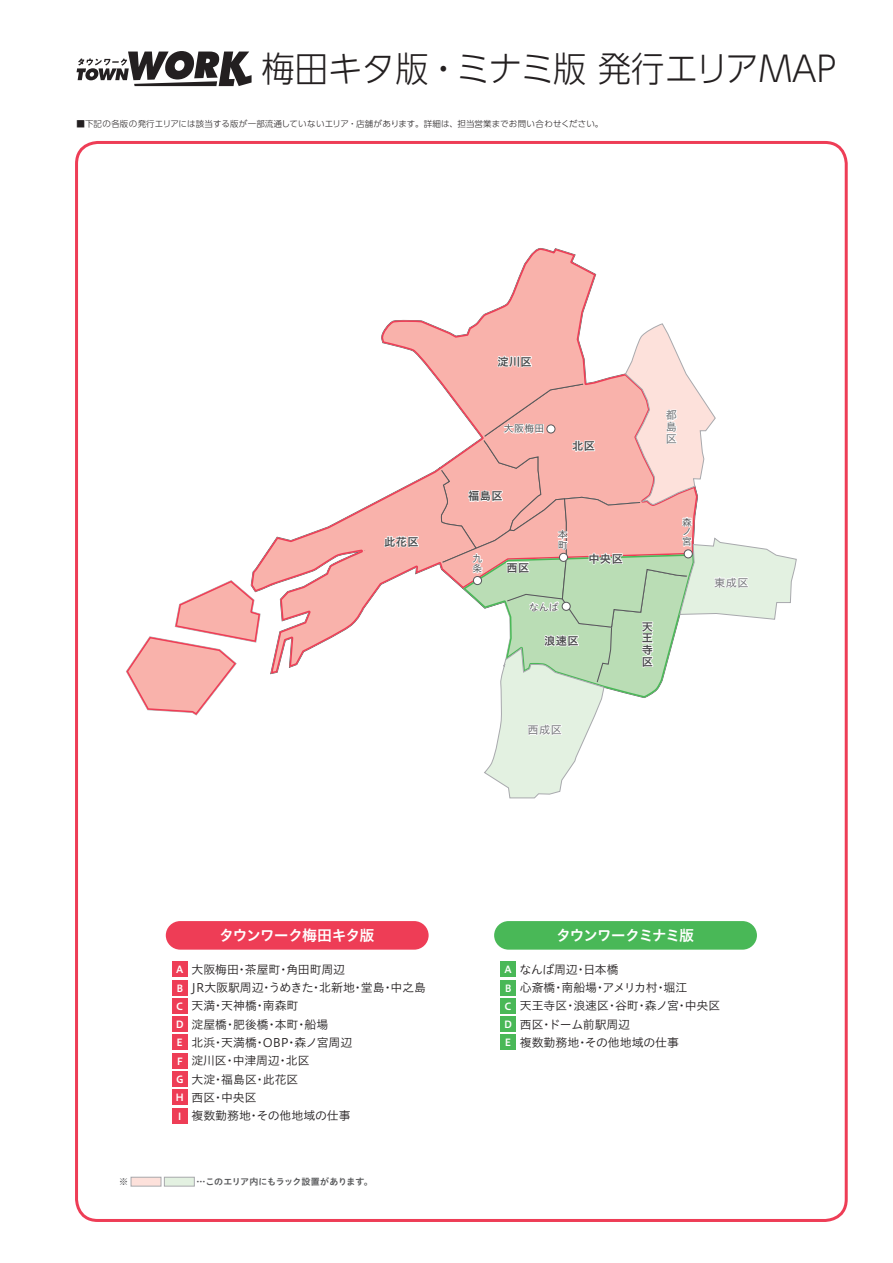
<style>
.page{position:relative;width:893px;height:1263px;background:#fff}
.page>*{position:absolute;margin:0;border:0;box-sizing:border-box;transform-origin:0 0}
.t1{font:300 35.1px "UD Shin Go Pro";color:#231f20;scale:.95 1}
.t2{font:15px "Hiragino UD Sans Std N W6";letter-spacing:-.075em;color:#fff}
.t3{font:15px "Hiragino UD Sans Std N W6";letter-spacing:-.1em;color:#fff}
.t4{font:11.85px/18.3px "Hiragino UD Sans Std N W3";color:#231f20}
.t5{font:11.25px/11.6px "Hiragino UD Sans Std N W6";letter-spacing:.04em;color:#4b4c4d;text-align:justify}
.t6{font:11.25px/11.7px "Hiragino UD Sans Std N W4";letter-spacing:.04em;color:#76787b;text-align:justify}
.t7{font:9.9px/18.3px "Hiragino UD Sans Std N W6";color:#fff}
.t8{font:9.75px/10.2px "Hiragino UD Sans Std N W4";letter-spacing:.045em;color:#57585a}
.t9{font:9px "Hiragino UD Sans Std N W6";letter-spacing:-.025em;color:#57585a}
.t10{font:300 8.55px "UD Shin Go Pro";color:#231f20}
.s1{font-family:"Hiragino UD Sans Std N W6";font-size:9.9px;color:#fff}
</style>
<div class="page">
<svg style="left:126px;top:580px;width:125px;height:136px"></svg>
<svg style="left:251px;top:499px;width:130px;height:175px"></svg>
<div style="left:131px;top:1177px;width:30px;height:9px;background:#fde1db"></div>
<div style="left:131px;top:1177px;width:30px;height:9px;border:1px solid #a8a9ad"></div>
<div style="left:164px;top:1177px;width:30px;height:9px;background:#e3f1e1"></div>
<div style="left:164px;top:1177px;width:31px;height:9px;border:1px solid #a8a9ad"></div>
<div style="left:172px;top:961px;width:16px;height:16px;background:#ee3d56"></div>
<div style="left:172px;top:1016px;width:16px;height:16px;background:#ee3d56"></div>
<div style="left:172px;top:1034px;width:16px;height:16px;background:#ee3d56"></div>
<div style="left:172px;top:1053px;width:16px;height:16px;background:#ee3d56"></div>
<div style="left:172px;top:1071px;width:16px;height:16px;background:#ee3d56"></div>
<div style="left:172px;top:1089px;width:16px;height:16px;background:#ee3d56"></div>
<div style="left:172px;top:1108px;width:16px;height:15px;background:#ee3d56"></div>
<div style="left:172px;top:980px;width:16px;height:15px;background:#ee3d56"></div>
<div style="left:172px;top:998px;width:16px;height:16px;background:#ee3d56"></div>
<div style="left:166px;top:921px;width:263px;height:29px;background:#ee3d56;border-radius:14px"></div>
<div style="left:494px;top:921px;width:263px;height:29px;background:#49b857;border-radius:14px"></div>
<div style="left:500px;top:961px;width:16px;height:16px;background:#49b857"></div>
<div style="left:500px;top:1016px;width:16px;height:16px;background:#49b857"></div>
<div style="left:500px;top:1034px;width:16px;height:16px;background:#49b857"></div>
<div style="left:500px;top:980px;width:16px;height:15px;background:#49b857"></div>
<div style="left:500px;top:998px;width:16px;height:16px;background:#49b857"></div>
<svg style="left:381px;top:248px;width:416px;height:550px"></svg>
<div style="left:547px;top:425px;width:8px;height:8px;background:#fff;border-radius:50%"></div>
<div style="left:547px;top:425px;width:8px;height:8px;border:1px solid #57585a;border-radius:50%"></div>
<div style="left:684px;top:550px;width:8px;height:8px;background:#fff;border-radius:50%"></div>
<div style="left:684px;top:549px;width:9px;height:9px;border:1px solid #57585a;border-radius:50%"></div>
<div style="left:559px;top:553px;width:9px;height:8px;background:#fff;border-radius:50%"></div>
<div style="left:559px;top:553px;width:9px;height:9px;border:1px solid #57585a;border-radius:50%"></div>
<div style="left:473px;top:576px;width:9px;height:9px;background:#fff;border-radius:50%"></div>
<div style="left:473px;top:576px;width:9px;height:9px;border:1px solid #57585a;border-radius:50%"></div>
<div style="left:562px;top:602px;width:8px;height:8px;background:#fff;border-radius:50%"></div>
<div style="left:562px;top:602px;width:9px;height:9px;border:1px solid #57585a;border-radius:50%"></div>
<svg style="left:77px;top:51px;width:175px;height:35px"></svg>
<h1 class="t1" style="left:261px;top:40px;width:607px">梅田キタ版・ミナミ版 発行エリアMAP</h1>
<p class="t10" style="left:77px;top:116px;width:528px">■下記の各版の発行エリアには該当する版が一部流通していないエリア・店舗があります。詳細は、担当営業までお問い合わせください。</p>
<p class="t5" style="left:384px;top:535px;width:36px">此花区</p>
<p class="t5" style="left:497px;top:355px;width:36px">淀川区</p>
<p class="t8" style="left:504px;top:423px;width:42px">大阪梅田</p>
<p class="t5" style="left:572px;top:439px;width:24px">北区</p>
<p class="t5" style="left:468px;top:489px;width:36px">福島区</p>
<p class="t8" style="left:473px;top:553px;width:11px">九条</p>
<p class="t5" style="left:506px;top:561px;width:24px">西区</p>
<p class="t8" style="left:558px;top:529px;width:11px">本町</p>
<p class="t5" style="left:588px;top:552px;width:36px">中央区</p>
<p class="t8" style="left:529px;top:601px;width:31px">なんば</p>
<p class="t5" style="left:544px;top:634px;width:36px">浪速区</p>
<p class="t6" style="left:666px;top:409px;width:12px">都島区</p>
<p class="t8" style="left:682px;top:517px;width:11px;line-height:9.8px">森ノ宮</p>
<p class="t5" style="left:642px;top:620px;width:12px">天王寺区</p>
<p class="t6" style="left:714px;top:576px;width:36px">東成区</p>
<p class="t6" style="left:527px;top:723px;width:36px">西成区</p>
<p class="t2" style="left:219px;top:924px;width:157px">タウンワーク梅田キタ版</p>
<p class="t3" style="left:556px;top:924px;width:140px">タウンワークミナミ版</p>
<p class="t4" style="left:520px;top:959px;width:202px;text-indent:-15px"><span class="s1">A</span> なんば周辺・日本橋<br>心斎橋・南船場・アメリカ村・堀江<br>天王寺区・浪速区・谷町・森ノ宮・中央区西区・ドーム前駅周辺<br>複数勤務地・その他地域の仕事</p>
<p class="t4" style="left:191px;top:959px;width:236px;text-indent:-15px"><span class="s1">A</span> 大阪梅田・茶屋町・角田町周辺<br>JR大阪駅周辺・うめきた・北新地・堂島・中之島天満・天神橋・南森町<br>淀屋橋・肥後橋・本町・船場<br>北浜・天満橋・OBP・森ノ宮周辺<br>淀川区・中津周辺・北区<br>大淀・福島区・此花区<br>西区・中央区<br>複数勤務地・その他地域の仕事</p>
<p class="t7" style="left:176px;top:978px;width:8px">B<br>C</p>
<p class="t7" style="left:505px;top:978px;width:8px">B<br>C</p>
<p class="t7" style="left:175px;top:1015px;width:10px">D<br>E<br>F<br>G<br>H<br>I</p>
<p class="t7" style="left:504px;top:1015px;width:9px">D<br>E</p>
<p class="t9" style="left:119px;top:1175px;width:10px">※</p>
<p class="t9" style="left:196px;top:1175px;width:178px">…このエリア内にもラック設置があります。</p>
</div>
